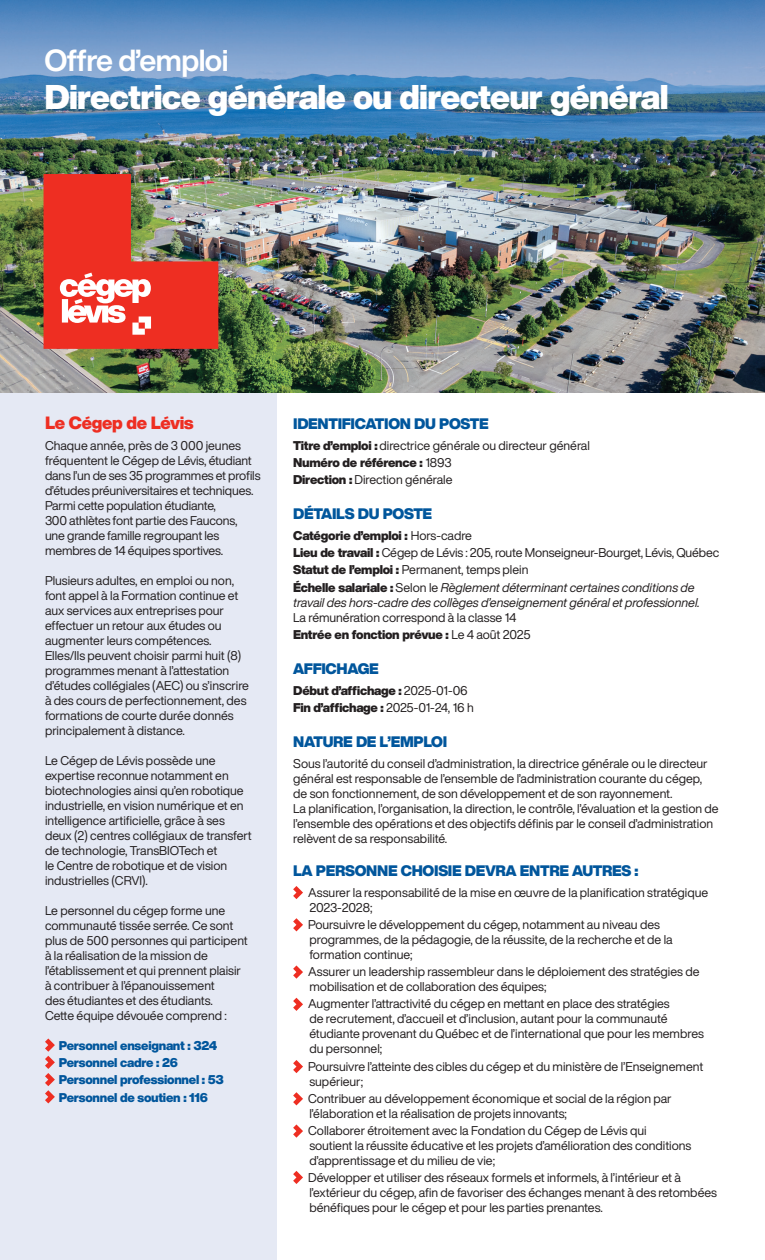
<style>
.page{position:relative;width:765px;height:1260px;background:#fff}
.page>*{position:absolute;margin:0;border:0;box-sizing:border-box;transform-origin:0 0}
.t1{font:33.75px "CL Helvetica Now Display Blk";letter-spacing:-.02em;color:#fff}
.t2{font:30px "CL Helvetica Now Display Bd";letter-spacing:-.02em;color:#fff}
.t3{font:17.5px "CL Helvetica Now Display Blk";letter-spacing:-.02em;color:#ee2e22}
.t4{font:15px "CL Helvetica Now Display Blk";letter-spacing:-.02em;color:#01569c}
.t5{font:12.5px/15px "CL Helvetica Now Display Regular";color:#231f20}
.t6{font:12.5px/17.2px "CL Helvetica Now Display Blk";letter-spacing:-.02em;color:#231f20}
.t7{font:12.5px/15px "CL Helvetica Now Display Italic";color:#231f20}
.t8{font:12.5px/17.2px "CL Helvetica Now Display Blk";letter-spacing:-.02em;color:#01569c}
.s1{font-family:"CL Helvetica Now Display Blk"}
.s2{font-family:"CL Helvetica Now Display Regular"}
</style>
<div class="page">
<div style="left:0;top:392px;width:277px;height:868px;background:#e5e9f4"></div>
<img style="left:0;top:0;width:765px;height:392px">
<svg style="left:45px;top:1039px;width:10px;height:64px"></svg>
<img style="left:44px;top:174px;width:174px;height:175px">
<svg style="left:293px;top:886px;width:10px;height:13px"></svg>
<svg style="left:293px;top:918px;width:10px;height:13px"></svg>
<svg style="left:293px;top:965px;width:10px;height:14px"></svg>
<svg style="left:293px;top:998px;width:10px;height:13px"></svg>
<svg style="left:293px;top:1060px;width:10px;height:13px"></svg>
<svg style="left:293px;top:1092px;width:10px;height:13px"></svg>
<svg style="left:293px;top:1124px;width:10px;height:14px"></svg>
<svg style="left:293px;top:1171px;width:10px;height:13px"></svg>
<h2 class="t2" style="left:44px;top:40px;width:186px">Offre d’emploi</h2>
<h1 class="t1" style="left:44px;top:73px;width:626px">Directrice générale ou directeur général</h1>
<h3 class="t3" style="left:45px;top:411px;width:150px">Le Cégep de Lévis</h3>
<p class="t5" style="left:45px;top:438px;width:217px">Chaque année, près de 3 000 jeunes fréquentent le Cégep de Lévis, étudiant dans l’un de ses 35 programmes et profils d’études préuniversitaires et techniques.<br>Parmi cette population étudiante,<br>300 athlètes font partie des Faucons, une grande famille regroupant les membres de 14 équipes sportives.</p>
<p class="t5" style="left:45px;top:573px;width:206px">Plusieurs adultes, en emploi ou non, font appel à la Formation continue et aux services aux entreprises pour effectuer un retour aux études ou augmenter leurs compétences.<br>Elles/Ils peuvent choisir parmi huit (8) programmes menant à l’attestation d’études collégiales (AEC) ou s’inscrire à des cours de perfectionnement, des formations de courte durée donnés principalement à distance.</p>
<p class="t5" style="left:45px;top:753px;width:208px">Le Cégep de Lévis possède une expertise reconnue notamment en biotechnologies ainsi qu’en robotique industrielle, en vision numérique et en intelligence artificielle, grâce à ses deux (2) centres collégiaux de transfert de technologie, TransBIOTech et<br>le Centre de robotique et de vision industrielles (CRVI).</p>
<p class="t5" style="left:45px;top:903px;width:204px">Le personnel du cégep forme une communauté tissée serrée. Ce sont plus de 500 personnes qui participent à la réalisation de la mission de l’établissement et qui prennent plaisir à contribuer à l’épanouissement<br>des étudiantes et des étudiants.<br>Cette équipe dévouée comprend :</p>
<p class="t8" style="left:59px;top:1037px;width:167px">Personnel enseignant : 324<br>Personnel cadre : 26<br>Personnel professionnel : 53<br>Personnel de soutien : 116</p>
<p class="t4" style="left:293px;top:413px;width:197px">IDENTIFICATION DU POSTE</p>
<p class="t5" style="left:293px;top:438px;width:298px"><span class="s1">Titre d’emploi :</span> directrice générale ou directeur général</p>
<p class="t6" style="left:293px;top:454px;width:160px">Numéro de référence : <span class="s2">1893</span></p>
<p class="t5" style="left:293px;top:472px;width:161px"><span class="s1">Direction :</span> Direction générale</p>
<p class="t4" style="left:293px;top:504px;width:141px">DÉTAILS DU POSTE</p>
<p class="t6" style="left:293px;top:527px;width:180px">Catégorie d’emploi : <span class="s2">Hors-cadre</span></p>
<p class="t5" style="left:293px;top:544px;width:428px;line-height:17.2px"><span class="s1">Lieu de travail :</span> Cégep de Lévis : 205, route Monseigneur-Bourget, Lévis, Québec<br><span class="s1">Statut de l’emploi :</span> Permanent, temps plein</p>
<p class="t7" style="left:293px;top:580px;width:408px"><span class="s1">Échelle salariale :</span> <span class="s2">Selon le</span> Règlement déterminant certaines conditions de travail des hors-cadre des collèges d’enseignement général et professionnel.</p>
<p class="t5" style="left:293px;top:610px;width:225px">La rémunération correspond à la classe 14</p>
<p class="t6" style="left:293px;top:626px;width:239px">Entrée en fonction prévue : <span class="s2">Le 4 août 2025</span></p>
<p class="t4" style="left:293px;top:658px;width:87px">AFFICHAGE</p>
<p class="t6" style="left:293px;top:682px;width:182px">Début d’affichage : <span class="s2">2025-01-06<br></span>Fin d’affichage : <span class="s2">2025-01-24, 16 h</span></p>
<p class="t4" style="left:293px;top:732px;width:156px">NATURE DE L’EMPLOI</p>
<p class="t5" style="left:293px;top:756px;width:427px">Sous l’autorité du conseil d’administration, la directrice générale ou le directeur général est responsable de l’ensemble de l’administration courante du cégep, de son fonctionnement, de son développement et de son rayonnement.<br>La planification, l’organisation, la direction, le contrôle, l’évaluation et la gestion de l’ensemble des opérations et des objectifs définis par le conseil d’administration relèvent de sa responsabilité.</p>
<p class="t4" style="left:293px;top:860px;width:347px">LA PERSONNE CHOISIE DEVRA ENTRE AUTRES :</p>
<p class="t5" style="left:308px;top:885px;width:402px">Assurer la responsabilité de la mise en œuvre de la planification stratégique<br>2023-2028;</p>
<p class="t5" style="left:308px;top:917px;width:366px">Poursuivre le développement du cégep, notamment au niveau des programmes, de la pédagogie, de la réussite, de la recherche et de la formation continue;</p>
<p class="t5" style="left:308px;top:964px;width:393px">Assurer un leadership rassembleur dans le déploiement des stratégies de mobilisation et de collaboration des équipes;</p>
<p class="t5" style="left:308px;top:996px;width:397px">Augmenter l’attractivité du cégep en mettant en place des stratégies<br>de recrutement, d’accueil et d’inclusion, autant pour la communauté étudiante provenant du Québec et de l’international que pour les membres du personnel;</p>
<p class="t5" style="left:308px;top:1059px;width:397px">Poursuivre l’atteinte des cibles du cégep et du ministère de l’Enseignement supérieur;</p>
<p class="t5" style="left:308px;top:1091px;width:365px">Contribuer au développement économique et social de la région par l’élaboration et la réalisation de projets innovants;</p>
<p class="t5" style="left:308px;top:1123px;width:385px">Collaborer étroitement avec la Fondation du Cégep de Lévis qui soutient la réussite éducative et les projets d’amélioration des conditions d’apprentissage et du milieu de vie;</p>
<p class="t5" style="left:308px;top:1170px;width:410px">Développer et utiliser des réseaux formels et informels, à l’intérieur et à l’extérieur du cégep, afin de favoriser des échanges menant à des retombées bénéfiques pour le cégep et pour les parties prenantes.</p>
</div>
